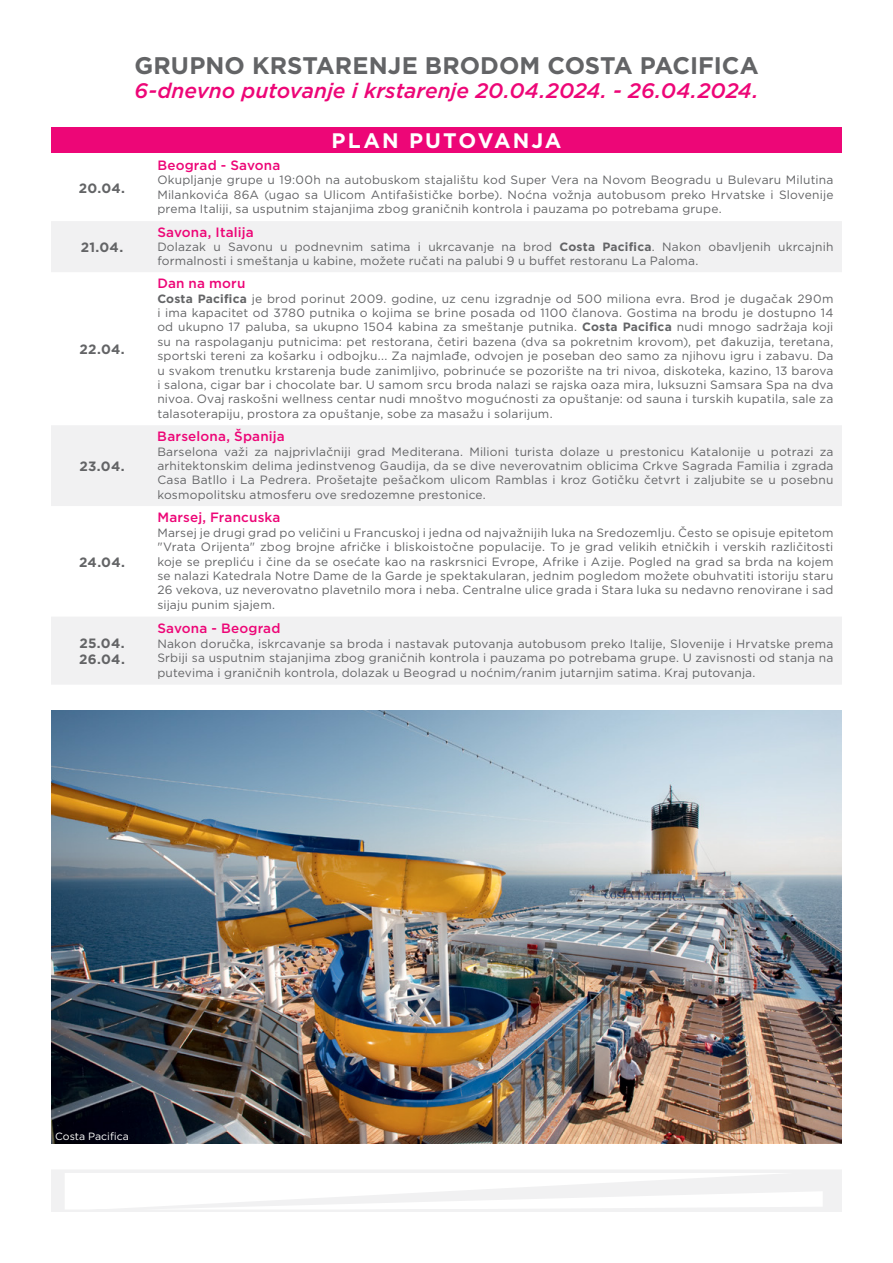
<style>
.page{position:relative;width:893px;height:1263px;background:#fff}
.page>*{position:absolute;margin:0;border:0;box-sizing:border-box;transform-origin:0 0}
.t1{font:700 24px "Gotham";color:#636466}
.t2{font:italic 500 21px "Gotham";color:#ed0677}
.t3{font:700 21px "Gotham";letter-spacing:.1em;color:#fff}
.t4{font:500 13.5px "Gotham";letter-spacing:.015em;color:#ed0677}
.t5{font:700 13.5px/15.8px "Gotham";letter-spacing:.02em;color:#636466}
.t6{font:12px/14.4px "Gotham";letter-spacing:.015em;color:#636466;text-align:justify}
.t7{font:10.5px "Gotham";color:#fff}
.s1{font-weight:700}
</style>
<div class="page">
<svg style="left:51px;top:1170px;width:791px;height:42px"></svg>
<div style="left:51px;top:128px;width:791px;height:25px;background:#ed0677"></div>
<svg style="left:51px;top:221px;width:791px;height:463px"></svg>
<img style="left:51px;top:710px;width:791px;height:434px">
<p class="t5" style="left:79px;top:180px;width:48px">20.04.</p>
<p class="t5" style="left:81px;top:239px;width:44px">21.04.</p>
<p class="t5" style="left:79px;top:341px;width:47px">22.04.</p>
<p class="t5" style="left:80px;top:458px;width:47px">23.04.</p>
<p class="t5" style="left:79px;top:554px;width:47px">24.04.</p>
<p class="t5" style="left:79px;top:635px;width:47px">25.04.<br>26.04.</p>
<h1 class="t1" style="left:134px;top:50px;width:626px">GRUPNO KRSTARENJE BRODOM COSTA PACIFICA</h1>
<h2 class="t2" style="left:134px;top:77px;width:626px">6-dnevno putovanje i krstarenje 20.04.2024. - 26.04.2024.</h2>
<h2 class="t3" style="left:332px;top:126px;width:231px">PLAN PUTOVANJA</h2>
<p class="t4" style="left:157px;top:156px;width:125px">Beograd - Savona</p>
<p class="t6" style="left:157px;top:173px;width:678px">Okupljanje grupe u 19:00h na autobuskom stajalištu kod Super Vera na Novom Beogradu u Bulevaru Milutina Milankovića 86A (ugao sa Ulicom Antifašističke borbe). Noćna vožnja autobusom preko Hrvatske i Slovenije prema Italiji, sa usputnim stajanjima zbog graničnih kontrola i pauzama po potrebama grupe.</p>
<p class="t4" style="left:157px;top:223px;width:98px">Savona, Italija</p>
<p class="t6" style="left:157px;top:239px;width:678px">Dolazak u Savonu u podnevnim satima i ukrcavanje na brod <span class="s1">Costa Pacifica</span>. Nakon obavljenih ukrcajnih formalnosti i smeštanja u kabine, možete ručati na palubi 9 u buffet restoranu La Paloma.</p>
<p class="t4" style="left:157px;top:275px;width:90px">Dan na moru</p>
<p class="t6" style="left:157px;top:291px;width:678px"><span class="s1">Costa Pacifica</span> je brod porinut 2009. godine, uz cenu izgradnje od 500 miliona evra. Brod je dugačak 290m i ima kapacitet od 3780 putnika o kojima se brine posada od 1100 članova. Gostima na brodu je dostupno 14 od ukupno 17 paluba, sa ukupno 1504 kabina za smeštanje putnika. <span class="s1">Costa Pacifica</span> nudi mnogo sadržaja koji su na raspolaganju putnicima: pet restorana, četiri bazena (dva sa pokretnim krovom), pet đakuzija, teretana, sportski tereni za košarku i odbojku... Za najmlađe, odvojen je poseban deo samo za njihovu igru i zabavu. Da u svakom trenutku krstarenja bude zanimljivo, pobrinuće se pozorište na tri nivoa, diskoteka, kazino, 13 barova i salona, cigar bar i chocolate bar. U samom srcu broda nalazi se rajska oaza mira, luksuzni Samsara Spa na dva nivoa. Ovaj raskošni wellness centar nudi mnoštvo mogućnosti za opuštanje: od sauna i turskih kupatila, sale za talasoterapiju, prostora za opuštanje, sobe za masažu i solarijum.</p>
<p class="t4" style="left:157px;top:428px;width:129px">Barselona, Španija</p>
<p class="t6" style="left:157px;top:444px;width:678px">Barselona važi za najprivlačniji grad Mediterana. Milioni turista dolaze u prestonicu Katalonije u potrazi za arhitektonskim delima jedinstvenog Gaudija, da se dive neverovatnim oblicima Crkve Sagrada Familia i zgrada Casa Batllo i La Pedrera. Prošetajte pešačkom ulicom Ramblas i kroz Gotičku četvrt i zaljubite se u posebnu kosmopolitsku atmosferu ove sredozemne prestonice.</p>
<p class="t4" style="left:157px;top:509px;width:125px">Marsej, Francuska</p>
<p class="t6" style="left:157px;top:525px;width:678px">Marsej je drugi grad po veličini u Francuskoj i jedna od najvažnijih luka na Sredozemlju. Često se opisuje epitetom "Vrata Orijenta" zbog brojne afričke i bliskoistočne populacije. To je grad velikih etničkih i verskih različitosti koje se prepliću i čine da se osećate kao na raskrsnici Evrope, Afrike i Azije. Pogled na grad sa brda na kojem se nalazi Katedrala Notre Dame de la Garde je spektakularan, jednim pogledom možete obuhvatiti istoriju staru 26 vekova, uz neverovatno plavetnilo mora i neba. Centralne ulice grada i Stara luka su nedavno renovirane i sad sijaju punim sjajem.</p>
<p class="t4" style="left:157px;top:620px;width:125px">Savona - Beograd</p>
<p class="t6" style="left:157px;top:636px;width:678px">Nakon doručka, iskrcavanje sa broda i nastavak putovanja autobusom preko Italije, Slovenije i Hrvatske prema Srbiji sa usputnim stajanjima zbog graničnih kontrola i pauzama po potrebama grupe. U zavisnosti od stanja na putevima i graničnih kontrola, dolazak u Beograd u noćnim/ranim jutarnjim satima. Kraj putovanja.</p>
<p class="t7" style="left:55px;top:1129px;width:75px">Costa Pacifica</p>
</div>
